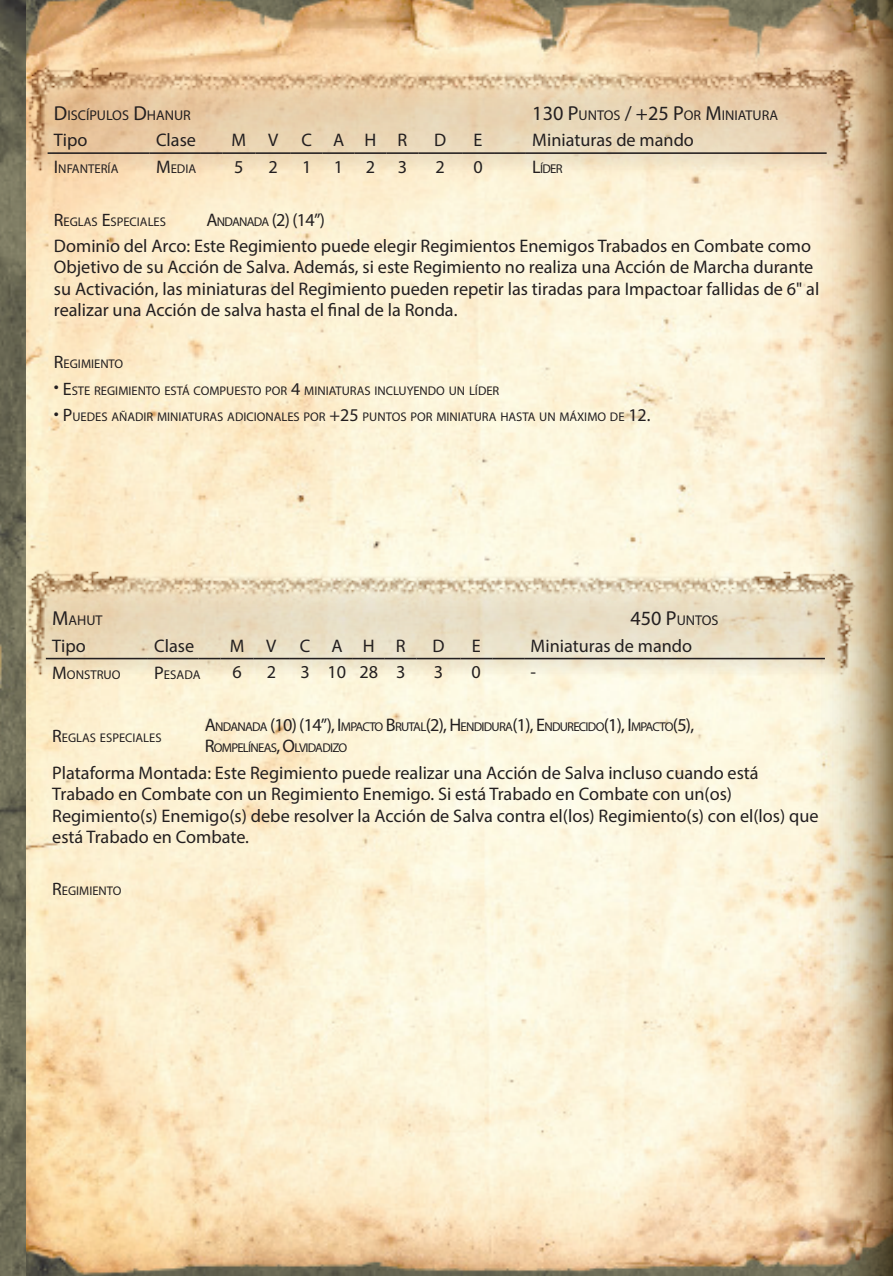
<style>
.page{position:relative;width:893px;height:1276px;background:#fff}
.page>*{position:absolute;margin:0;border:0;box-sizing:border-box;transform-origin:0 0}
.ConText{font:18.22px/21.4px "Myriad Pro";color:#231f20}
.ConTable{font:18.22px "Myriad Pro";color:#231f20}
.ConText-2{font:18.22px "Myriad Pro";color:#231f20}
.ConTable-2{font:18.22px "Myriad Pro";color:#231f20}
.ConText-3{font:14.17px "Myriad Pro";color:#231f20}
.ConText-4{font:12.83px/21.4px "Myriad Pro";letter-spacing:-.055em;color:#231f20}
.ConText-5{font:12.83px "Myriad Pro";color:#231f20}
.ConText-6{font:12.6px "Myriad Pro";color:#231f20}
.ConTable-3{font:12.6px "Myriad Pro";color:#231f20}
.s1{font-size:20.25px}
.s2{font-size:18.22px}
.s3{font-size:18px}
.s4{font-size:12.83px}
</style>
<div class="page">
<img style="left:225px;top:0;width:561px;height:1276px">
<svg style="left:112px;top:0;width:113px;height:1276px"></svg>
<svg style="left:26px;top:0;width:86px;height:1276px"></svg>
<img style="left:695px;top:998px;width:91px;height:265px">
<svg style="left:786px;top:0;width:107px;height:1276px"></svg>
<img style="left:0;top:0;width:26px;height:1276px">
<img style="left:0;top:568px;width:881px;height:181px">
<hr style="left:46px;top:658px;width:102px;height:1px;background:#231f20">
<hr style="left:148px;top:658px;width:50px;height:1px;background:#231f20">
<svg style="left:198px;top:658px;width:23px;height:1px"></svg>
<hr style="left:221px;top:658px;width:33px;height:1px;background:#231f20">
<hr style="left:254px;top:658px;width:35px;height:1px;background:#231f20">
<hr style="left:289px;top:658px;width:32px;height:1px;background:#231f20">
<hr style="left:321px;top:658px;width:32px;height:1px;background:#231f20">
<hr style="left:353px;top:658px;width:32px;height:1px;background:#231f20">
<hr style="left:385px;top:658px;width:32px;height:1px;background:#231f20">
<hr style="left:417px;top:658px;width:43px;height:1px;background:#231f20">
<hr style="left:460px;top:658px;width:32px;height:1px;background:#231f20">
<hr style="left:492px;top:658px;width:32px;height:1px;background:#231f20">
<hr style="left:524px;top:658px;width:301px;height:1px;background:#231f20">
<img style="left:0;top:64px;width:881px;height:181px">
<hr style="left:48px;top:152px;width:102px;height:2px;background:#231f20">
<hr style="left:150px;top:152px;width:50px;height:2px;background:#231f20">
<hr style="left:200px;top:152px;width:22px;height:2px;background:#231f20">
<hr style="left:222px;top:152px;width:33px;height:2px;background:#231f20">
<hr style="left:255px;top:152px;width:36px;height:2px;background:#231f20">
<hr style="left:291px;top:152px;width:32px;height:2px;background:#231f20">
<hr style="left:323px;top:152px;width:32px;height:2px;background:#231f20">
<hr style="left:355px;top:152px;width:31px;height:2px;background:#231f20">
<hr style="left:386px;top:152px;width:32px;height:2px;background:#231f20">
<hr style="left:418px;top:152px;width:44px;height:2px;background:#231f20">
<hr style="left:462px;top:152px;width:32px;height:2px;background:#231f20">
<hr style="left:494px;top:152px;width:32px;height:2px;background:#231f20">
<hr style="left:526px;top:152px;width:301px;height:2px;background:#231f20">
<p class="ConText-3" style="left:54px;top:106px;width:138px"><span class="s1">D</span>ISCÍPULOS <span class="s1">D</span>HANUR</p>
<p class="ConText-3" style="left:532px;top:106px;width:247px"><span class="s1">130 P</span> UNTOS <span class="s1">/ +25 P</span>OR <span class="s1">M</span> INIATURA</p>
<p class="ConTable" style="left:54px;top:129px;width:35px">Tipo</p>
<p class="ConTable" style="left:156px;top:129px;width:42px">Clase</p>
<p class="ConTable" style="left:232px;top:129px;width:16px">M</p>
<p class="ConTable" style="left:268px;top:129px;width:12px">V</p>
<p class="ConTable" style="left:301px;top:129px;width:12px">C</p>
<p class="ConTable" style="left:333px;top:129px;width:13px">A</p>
<p class="ConTable" style="left:365px;top:129px;width:13px">H</p>
<p class="ConTable" style="left:398px;top:129px;width:11px">R</p>
<p class="ConTable" style="left:434px;top:129px;width:14px">D</p>
<p class="ConTable" style="left:474px;top:129px;width:10px">E</p>
<p class="ConTable" style="left:532px;top:129px;width:163px">Miniaturas de mando</p>
<p class="ConText-5" style="left:54px;top:161px;width:66px"><span class="s2">I</span> NFANTERÍA</p>
<p class="ConText-4" style="left:156px;top:158px;width:42px"><span class="s2">M</span> EDIA</p>
<p class="ConTable-2" style="left:234px;top:155px;width:11px">5</p>
<p class="ConTable-2" style="left:268px;top:155px;width:11px">2</p>
<p class="ConTable-2" style="left:302px;top:155px;width:11px">1</p>
<p class="ConTable-2" style="left:334px;top:155px;width:11px">1</p>
<p class="ConTable-2" style="left:366px;top:155px;width:11px">2</p>
<p class="ConTable-2" style="left:398px;top:155px;width:11px">3</p>
<p class="ConTable-2" style="left:436px;top:155px;width:11px">2</p>
<p class="ConText-2" style="left:473px;top:155px;width:11px">0</p>
<p class="ConText-4" style="left:532px;top:158px;width:32px"><span class="s2">L</span>ÍDER</p>
<p class="ConTable-3" style="left:54px;top:213px;width:114px"><span class="s3">R</span>EGLAS <span class="s3">E</span>SPECIALES</p>
<p class="ConText-2" style="left:206px;top:208px;width:120px">A<span class="s4">NDANADA</span> (2) (14”)</p>
<p class="ConText" style="left:54px;top:235px;width:767px">Dominio del Arco: Este Regimiento puede elegir Regimientos Enemigos Trabados en Combate como Objetivo de su Acción de Salva. Además, si este Regimiento no realiza una Acción de Marcha durante su Activación, las miniaturas del Regimiento pueden repetir las tiradas para Impactoar fallidas de 6" al realizar una Acción de salva hasta el final de la Ronda.</p>
<p class="ConText-6" style="left:54px;top:356px;width:71px"><span class="s3">R</span>EGIMIENTO</p>
<p class="ConText-6" style="left:54px;top:383px;width:447px"><sup>•</sup> <span class="s3">E</span>STE REGIMIENTO ESTÁ COMPUESTO POR <span class="s3">4</span> MINIATURAS INCLUYENDO UN LÍDER</p>
<p class="ConText-6" style="left:54px;top:409px;width:598px"><sup>•</sup> <span class="s3">P</span>UEDES AÑADIR MINIATURAS ADICIONALES POR <span class="s3">+25</span> PUNTOS POR MINIATURA HASTA UN MÁXIMO DE <span class="s3">12.</span></p>
<p class="ConText-3" style="left:52px;top:611px;width:52px"><span class="s1">M</span>AHUT</p>
<p class="ConText-3" style="left:630px;top:611px;width:90px"><span class="s1">450 P</span> UNTOS</p>
<p class="ConTable" style="left:52px;top:634px;width:35px">Tipo</p>
<p class="ConTable" style="left:154px;top:634px;width:42px">Clase</p>
<p class="ConTable" style="left:230px;top:634px;width:16px">M</p>
<p class="ConTable" style="left:266px;top:634px;width:12px">V</p>
<p class="ConTable" style="left:300px;top:634px;width:12px">C</p>
<p class="ConTable" style="left:331px;top:634px;width:13px">A</p>
<p class="ConTable" style="left:363px;top:634px;width:13px">H</p>
<p class="ConTable" style="left:396px;top:634px;width:11px">R</p>
<p class="ConTable" style="left:432px;top:634px;width:14px">D</p>
<p class="ConTable" style="left:472px;top:634px;width:10px">E</p>
<p class="ConTable" style="left:531px;top:634px;width:163px">Miniaturas de mando</p>
<p class="ConText-5" style="left:52px;top:666px;width:70px"><span class="s2">M</span>ONSTRUO</p>
<p class="ConText-4" style="left:154px;top:663px;width:48px"><span class="s2">P</span> ESADA</p>
<p class="ConTable-2" style="left:232px;top:661px;width:11px">6</p>
<p class="ConTable-2" style="left:267px;top:661px;width:11px">2</p>
<p class="ConTable-2" style="left:300px;top:661px;width:11px">3</p>
<p class="ConTable-2" style="left:328px;top:661px;width:20px">10</p>
<p class="ConTable-2" style="left:359px;top:661px;width:20px">28</p>
<p class="ConTable-2" style="left:396px;top:661px;width:11px">3</p>
<p class="ConTable-2" style="left:434px;top:661px;width:11px">3</p>
<p class="ConText-2" style="left:472px;top:661px;width:11px">0</p>
<p class="ConText-2" style="left:531px;top:661px;width:7px">-</p>
<p class="ConTable-3" style="left:52px;top:729px;width:111px"><span class="s3">R</span>EGLAS ESPECIALES</p>
<p class="ConText-4" style="left:205px;top:716px;width:491px"><span class="s2">A</span>NDANADA <span class="s2">(10) (14”), I</span> MPACTO <span class="s2">B</span>RUTAL<span class="s2">(2), H</span> ENDIDURA<span class="s2">(1), E</span>NDURECIDO<span class="s2">(1), I</span> MPACTO<span class="s2">(5),<br>R</span>OMPELÍNEAS<span class="s2">, O</span>LVIDADIZO</p>
<p class="ConText" style="left:52px;top:762px;width:768px">Plataforma Montada: Este Regimiento puede realizar una Acción de Salva incluso cuando está Trabado en Combate con un Regimiento Enemigo. Si está Trabado en Combate con un(os)<br>Regimiento(s) Enemigo(s) debe resolver la Acción de Salva contra el(los) Regimiento(s) con el(los) que está Trabado en Combate.</p>
<p class="ConText-6" style="left:52px;top:883px;width:71px"><span class="s3">R</span>EGIMIENTO</p>
</div>
